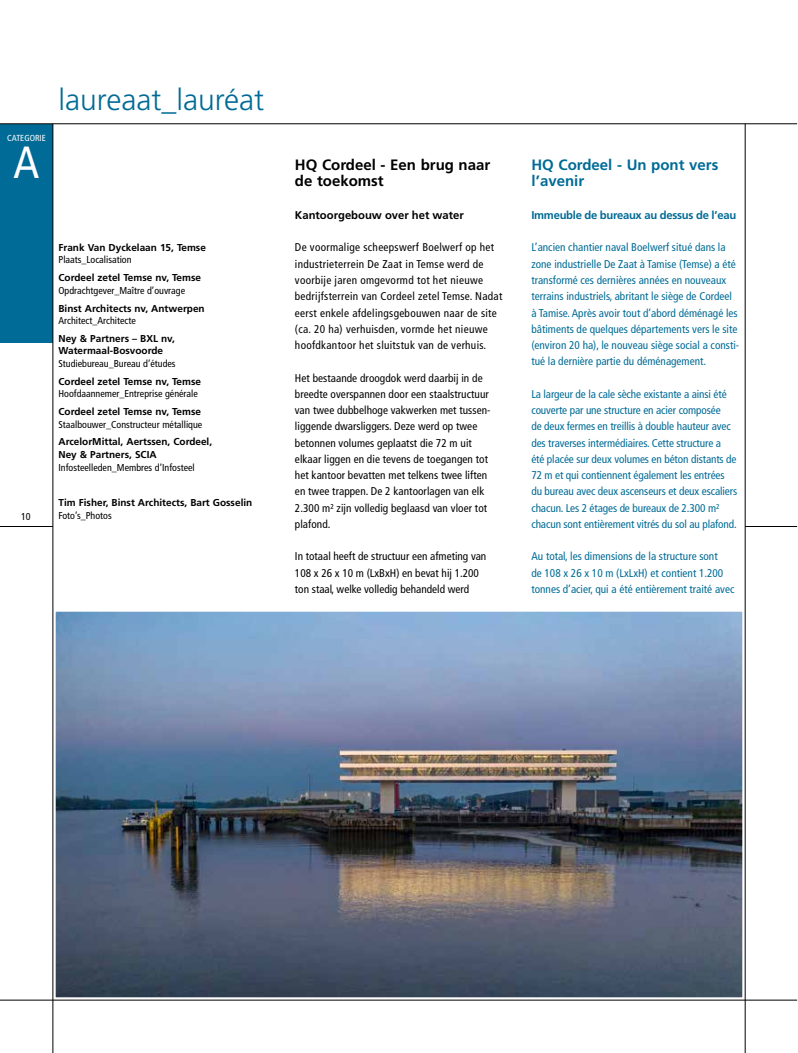
<style>
.page{position:relative;width:798px;height:1053px;background:#fff}
.page>*{position:absolute;margin:0;border:0;box-sizing:border-box;transform-origin:0 0}
.t1{font:condensed 45px "Frutiger LT Pro";color:#fff}
.t2{font:300 30px "Frutiger LT Pro";color:#006b96}
.t3{font:700 15px/16.2px "Frutiger LT Pro";color:#000}
.t4{font:700 15px/16.2px "Frutiger LT Pro";color:#006b96}
.t5{font:condensed 11.25px/16.2px "Frutiger LT Pro";color:#006b96}
.t6{font:condensed 11.25px/16.2px "Frutiger LT Pro";letter-spacing:.005em;color:#000}
.t7{font:condensed 11.25px/16.2px "Frutiger LT Pro";letter-spacing:.025em;color:#000}
.t8{font:700 11.25px "Frutiger LT Pro";letter-spacing:-.025em;color:#006b96}
.t9{font:700 11.25px "Frutiger LT Pro";color:#000}
.t10{font:700 10px/12.5px "Frutiger LT Pro";color:#000}
.t11{font:condensed 10px "Frutiger LT Pro";color:#000}
.t12{font:condensed 8.75px "Frutiger LT Pro";color:#fff}
</style>
<div class="page">
<div style="left:0;top:124px;width:53px;height:219px;background:#006b96"></div>
<img style="left:56px;top:612px;width:685px;height:384px">
<div style="left:53px;top:609px;width:691px;height:390px;border:2px solid #fff"></div>
<hr style="left:744px;top:526px;width:52px;height:1px;background:#000">
<hr style="left:0;top:526px;width:53px;height:1px;background:#000">
<hr style="left:0;top:123px;width:796px;height:1px;background:#000">
<hr style="left:0;top:999px;width:796px;height:1px;background:#000">
<hr style="left:744px;top:124px;width:1px;height:928px;background:#000">
<hr style="left:53px;top:124px;width:1px;height:928px;background:#000">
<p class="t12" style="left:7px;top:132px;width:40px">CATEGORIE</p>
<h1 class="t1" style="left:14px;top:136px;width:27px">A</h1>
<h2 class="t2" style="left:58px;top:82px;width:207px">laureaat_lauréat</h2>
<p class="t11" style="left:21px;top:510px;width:11px">10</p>
<p class="t10" style="left:58px;top:241px;width:149px">Frank Van Dyckelaan 15, Temse</p>
<p class="t11" style="left:58px;top:254px;width:74px">Plaats_Localisation</p>
<p class="t10" style="left:58px;top:271px;width:144px">Cordeel zetel Temse nv, Temse</p>
<p class="t11" style="left:58px;top:284px;width:128px">Opdrachtgever_Maître d’ouvrage</p>
<p class="t10" style="left:58px;top:302px;width:148px">Binst Architects nv, Antwerpen</p>
<p class="t11" style="left:58px;top:315px;width:79px">Architect_Architecte</p>
<p class="t10" style="left:58px;top:332px;width:118px">Ney &amp; Partners – BXL nv,<br>Watermaal-Bosvoorde</p>
<p class="t11" style="left:58px;top:357px;width:119px">Studiebureau_Bureau d’études</p>
<p class="t10" style="left:58px;top:375px;width:144px">Cordeel zetel Temse nv, Temse</p>
<p class="t11" style="left:58px;top:388px;width:141px">Hoofdaannemer_Entreprise générale</p>
<p class="t10" style="left:58px;top:405px;width:144px">Cordeel zetel Temse nv, Temse</p>
<p class="t11" style="left:58px;top:418px;width:145px">Staalbouwer_Constructeur métallique</p>
<p class="t10" style="left:58px;top:436px;width:155px">ArcelorMittal, Aertssen, Cordeel,<br>Ney &amp; Partners, SCIA</p>
<p class="t11" style="left:58px;top:461px;width:138px">Infosteelleden_Membres d’Infosteel</p>
<p class="t10" style="left:58px;top:496px;width:195px">Tim Fisher, Binst Architects, Bart Gosselin</p>
<p class="t11" style="left:58px;top:509px;width:55px">Foto’s_Photos</p>
<h3 class="t3" style="left:295px;top:157px;width:197px">HQ Cordeel - Een brug naar de toekomst</h3>
<p class="t9" style="left:295px;top:208px;width:170px">Kantoorgebouw over het water</p>
<p class="t7" style="left:295px;top:239px;width:209px">De voormalige scheepswerf Boelwerf op het industrieterrein De Zaat in Temse werd de voorbije jaren omgevormd tot het nieuwe bedrijfsterrein van Cordeel zetel Temse. Nadat eerst enkele afdelingsgebouwen naar de site (ca. 20 ha) verhuisden, vormde het nieuwe hoofdkantoor het sluitstuk van de verhuis.</p>
<p class="t6" style="left:295px;top:369px;width:197px">Het bestaande droogdok werd daarbij in de breedte overspannen door een staalstructuur van twee dubbelhoge vakwerken met tussen&shy;liggende dwarsliggers. Deze werd op twee betonnen volumes geplaatst die 72 m uit elkaar liggen en die tevens de toegangen tot het kantoor bevatten met telkens twee liften en twee trappen. De 2 kantoorlagen van elk 2.300 m² zijn volledig beglaasd van vloer tot plafond.</p>
<p class="t6" style="left:295px;top:548px;width:193px">In totaal heeft de structuur een afmeting van<br>108 x 26 x 10 m (LxBxH) en bevat hij 1.200 ton staal, welke volledig behandeld werd</p>
<h3 class="t4" style="left:531px;top:157px;width:188px">HQ Cordeel - Un pont vers l’avenir</h3>
<p class="t8" style="left:531px;top:208px;width:206px">Immeuble de bureaux au dessus de l’eau</p>
<p class="t5" style="left:531px;top:239px;width:209px">L’ancien chantier naval Boelwerf situé dans la zone industrielle De Zaat à Tamise (Temse) a été transformé ces dernières années en nouveaux terrains industriels, abritant le siège de Cordeel à Tamise. Après avoir tout d’abord déménagé les bâtiments de quelques départements vers le site (environ 20 ha), le nouveau siège social a consti&shy;tué la dernière partie du déménagement.</p>
<p class="t5" style="left:531px;top:386px;width:207px">La largeur de la cale sèche existante a ainsi été couverte par une structure en acier composée<br>de deux fermes en treillis à double hauteur avec des traverses intermédiaires. Cette structure a<br>été placée sur deux volumes en béton distants de 72 m et qui contiennent également les entrées du bureau avec deux ascenseurs et deux escaliers chacun. Les 2 étages de bureaux de 2.300 m² chacun sont entièrement vitrés du sol au plafond.</p>
<p class="t5" style="left:531px;top:548px;width:204px">Au total, les dimensions de la structure sont<br>de 108 x 26 x 10 m (LxLxH) et contient 1.200 tonnes d’acier, qui a été entièrement traité avec</p>
</div>
